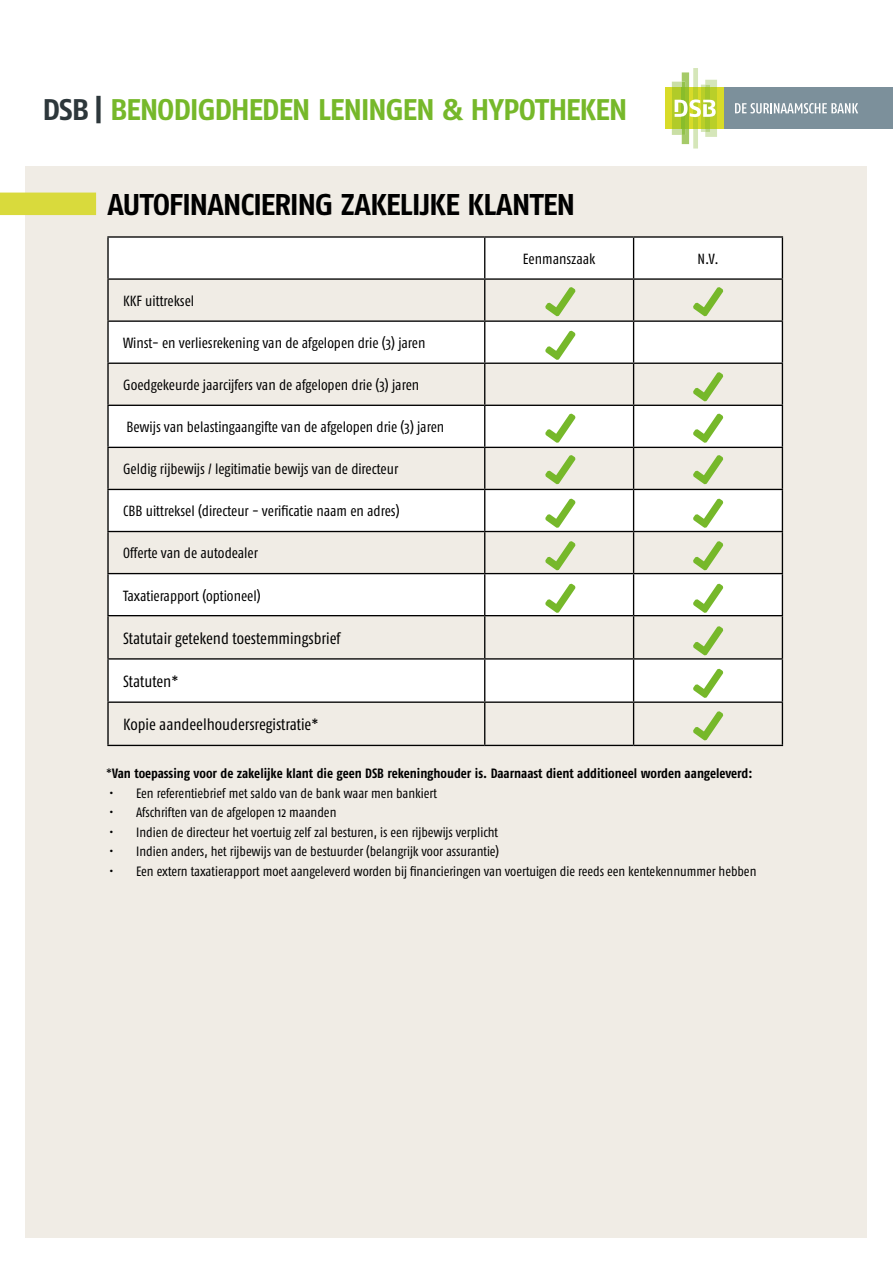
<style>
.page{position:relative;width:893px;height:1263px;background:#fff}
.page>*{position:absolute;margin:0;border:0;box-sizing:border-box;transform-origin:0 0}
.t1{font:700 30px "Fago No";letter-spacing:-.04em;color:#000}
.t2{font:700 29.85px "Fago No";letter-spacing:-.04em;color:#76b82a}
.t3{font:16.2px "Fago Co";color:#000}
.t4{font:14.7px "Fago Co";color:#000}
.t5{font:13.5px "Fago Co";color:#000}
.t6{font:700 13.5px "Fago Co";letter-spacing:-.005em;color:#000}
.s1{color:#2d373b}
.s2{font-weight:400}
</style>
<div class="page">
<div style="left:26px;top:166px;width:841px;height:1071px;background:#f0ece5"></div>
<div style="left:666px;top:88px;width:58px;height:41px;background:#d8db29"></div>
<div style="left:724px;top:88px;width:169px;height:41px;background:#7c909b"></div>
<svg style="left:735px;top:103px;width:123px;height:10px"></svg>
<svg style="left:672px;top:68px;width:45px;height:81px"></svg>
<svg style="left:109px;top:238px;width:673px;height:377px;fill:#fff"></svg>
<svg style="left:109px;top:616px;width:673px;height:129px"></svg>
<hr style="left:107px;top:236px;width:378px;height:2px;background:#000">
<hr style="left:107px;top:238px;width:2px;height:40px;background:#000">
<hr style="left:485px;top:236px;width:149px;height:2px;background:#000">
<hr style="left:484px;top:238px;width:1px;height:40px;background:#000">
<hr style="left:634px;top:236px;width:149px;height:2px;background:#000">
<hr style="left:633px;top:238px;width:1px;height:40px;background:#000">
<hr style="left:782px;top:238px;width:1px;height:40px;background:#000">
<hr style="left:107px;top:278px;width:378px;height:2px;background:#000">
<hr style="left:107px;top:280px;width:2px;height:40px;background:#000">
<hr style="left:485px;top:278px;width:149px;height:2px;background:#000">
<hr style="left:484px;top:280px;width:1px;height:40px;background:#000">
<hr style="left:634px;top:278px;width:149px;height:2px;background:#000">
<hr style="left:633px;top:280px;width:1px;height:40px;background:#000">
<hr style="left:782px;top:280px;width:1px;height:40px;background:#000">
<hr style="left:107px;top:320px;width:378px;height:2px;background:#000">
<hr style="left:107px;top:322px;width:2px;height:41px;background:#000">
<hr style="left:485px;top:320px;width:149px;height:2px;background:#000">
<hr style="left:484px;top:322px;width:1px;height:41px;background:#000">
<hr style="left:634px;top:320px;width:149px;height:2px;background:#000">
<hr style="left:633px;top:322px;width:1px;height:41px;background:#000">
<hr style="left:782px;top:322px;width:1px;height:41px;background:#000">
<hr style="left:107px;top:363px;width:378px;height:1px;background:#000">
<hr style="left:107px;top:364px;width:2px;height:41px;background:#000">
<hr style="left:485px;top:363px;width:149px;height:1px;background:#000">
<hr style="left:484px;top:364px;width:1px;height:41px;background:#000">
<hr style="left:634px;top:363px;width:149px;height:1px;background:#000">
<hr style="left:633px;top:364px;width:1px;height:41px;background:#000">
<hr style="left:782px;top:364px;width:1px;height:41px;background:#000">
<hr style="left:107px;top:405px;width:378px;height:1px;background:#000">
<hr style="left:107px;top:406px;width:2px;height:41px;background:#000">
<hr style="left:485px;top:405px;width:149px;height:1px;background:#000">
<hr style="left:484px;top:406px;width:1px;height:41px;background:#000">
<hr style="left:634px;top:405px;width:149px;height:1px;background:#000">
<hr style="left:633px;top:406px;width:1px;height:41px;background:#000">
<hr style="left:782px;top:406px;width:1px;height:41px;background:#000">
<hr style="left:107px;top:447px;width:378px;height:1px;background:#000">
<hr style="left:107px;top:448px;width:2px;height:41px;background:#000">
<hr style="left:485px;top:447px;width:149px;height:1px;background:#000">
<hr style="left:484px;top:448px;width:1px;height:41px;background:#000">
<hr style="left:634px;top:447px;width:149px;height:1px;background:#000">
<hr style="left:633px;top:448px;width:1px;height:41px;background:#000">
<hr style="left:782px;top:448px;width:1px;height:41px;background:#000">
<hr style="left:107px;top:489px;width:378px;height:1px;background:#000">
<hr style="left:107px;top:490px;width:2px;height:41px;background:#000">
<hr style="left:485px;top:489px;width:149px;height:1px;background:#000">
<hr style="left:484px;top:490px;width:1px;height:41px;background:#000">
<hr style="left:634px;top:489px;width:149px;height:1px;background:#000">
<hr style="left:633px;top:490px;width:1px;height:41px;background:#000">
<hr style="left:782px;top:490px;width:1px;height:41px;background:#000">
<hr style="left:107px;top:531px;width:378px;height:1px;background:#000">
<hr style="left:107px;top:532px;width:2px;height:41px;background:#000">
<hr style="left:485px;top:531px;width:149px;height:1px;background:#000">
<hr style="left:484px;top:532px;width:1px;height:41px;background:#000">
<hr style="left:634px;top:531px;width:149px;height:1px;background:#000">
<hr style="left:633px;top:532px;width:1px;height:41px;background:#000">
<hr style="left:782px;top:532px;width:1px;height:41px;background:#000">
<hr style="left:107px;top:573px;width:378px;height:1px;background:#000">
<hr style="left:107px;top:574px;width:2px;height:41px;background:#000">
<hr style="left:485px;top:573px;width:149px;height:1px;background:#000">
<hr style="left:484px;top:574px;width:1px;height:41px;background:#000">
<hr style="left:634px;top:573px;width:149px;height:1px;background:#000">
<hr style="left:633px;top:574px;width:1px;height:41px;background:#000">
<hr style="left:782px;top:574px;width:1px;height:41px;background:#000">
<hr style="left:107px;top:615px;width:378px;height:1px;background:#000">
<hr style="left:107px;top:616px;width:2px;height:42px;background:#000">
<hr style="left:485px;top:615px;width:149px;height:1px;background:#000">
<hr style="left:484px;top:616px;width:1px;height:42px;background:#000">
<hr style="left:634px;top:615px;width:149px;height:1px;background:#000">
<hr style="left:633px;top:616px;width:1px;height:42px;background:#000">
<hr style="left:782px;top:616px;width:1px;height:42px;background:#000">
<hr style="left:107px;top:658px;width:378px;height:2px;background:#000">
<hr style="left:107px;top:660px;width:2px;height:41px;background:#000">
<hr style="left:485px;top:658px;width:149px;height:2px;background:#000">
<hr style="left:484px;top:660px;width:1px;height:41px;background:#000">
<hr style="left:634px;top:658px;width:149px;height:2px;background:#000">
<hr style="left:633px;top:660px;width:1px;height:41px;background:#000">
<hr style="left:782px;top:660px;width:1px;height:41px;background:#000">
<hr style="left:107px;top:701px;width:378px;height:2px;background:#000">
<hr style="left:107px;top:703px;width:2px;height:42px;background:#000">
<hr style="left:485px;top:701px;width:149px;height:2px;background:#000">
<hr style="left:484px;top:703px;width:1px;height:42px;background:#000">
<hr style="left:634px;top:701px;width:149px;height:2px;background:#000">
<hr style="left:633px;top:703px;width:1px;height:42px;background:#000">
<hr style="left:782px;top:703px;width:1px;height:42px;background:#000">
<hr style="left:107px;top:745px;width:378px;height:1px;background:#000">
<hr style="left:485px;top:745px;width:149px;height:1px;background:#000">
<hr style="left:634px;top:745px;width:149px;height:1px;background:#000">
<div style="left:0;top:193px;width:96px;height:22px;background:#d9da3c"></div>
<svg style="left:545px;top:287px;width:30px;height:30px"></svg>
<svg style="left:545px;top:330px;width:30px;height:30px"></svg>
<svg style="left:545px;top:455px;width:30px;height:29px"></svg>
<svg style="left:545px;top:498px;width:30px;height:30px"></svg>
<svg style="left:545px;top:541px;width:30px;height:30px"></svg>
<svg style="left:545px;top:583px;width:30px;height:30px"></svg>
<svg style="left:545px;top:413px;width:30px;height:30px"></svg>
<svg style="left:693px;top:287px;width:30px;height:30px"></svg>
<svg style="left:693px;top:372px;width:30px;height:30px"></svg>
<svg style="left:693px;top:413px;width:30px;height:30px"></svg>
<svg style="left:693px;top:455px;width:30px;height:29px"></svg>
<svg style="left:693px;top:498px;width:30px;height:30px"></svg>
<svg style="left:693px;top:541px;width:30px;height:30px"></svg>
<svg style="left:693px;top:583px;width:30px;height:30px"></svg>
<svg style="left:693px;top:626px;width:30px;height:30px"></svg>
<svg style="left:693px;top:668px;width:30px;height:30px"></svg>
<svg style="left:693px;top:711px;width:30px;height:30px"></svg>
<h2 class="t2" style="left:43px;top:92px;width:586px"><span class="s1">DSB |</span> BENODIGDHEDEN LENINGEN &amp; HYPOTHEKEN</h2>
<h1 class="t1" style="left:107px;top:187px;width:470px">AUTOFINANCIERING ZAKELIJKE KLANTEN</h1>
<p class="t4" style="left:123px;top:293px;width:73px">KKF uittreksel</p>
<p class="t4" style="left:123px;top:335px;width:304px">Winst- en verliesrekening van de afgelopen drie (3) jaren</p>
<p class="t4" style="left:123px;top:377px;width:298px">Goedgekeurde jaarcijfers van de afgelopen drie (3) jaren</p>
<p class="t4" style="left:126px;top:419px;width:319px">Bewijs van belastingaangifte van de afgelopen drie (3) jaren</p>
<p class="t4" style="left:123px;top:461px;width:277px">Geldig rijbewijs / legitimatie bewijs van de directeur</p>
<p class="t4" style="left:123px;top:503px;width:278px">CBB uittreksel (directeur - verificatie naam en adres)</p>
<p class="t4" style="left:123px;top:545px;width:136px">Offerte van de autodealer</p>
<p class="t4" style="left:123px;top:587px;width:139px">Taxatierapport (optioneel)</p>
<p class="t3" style="left:123px;top:629px;width:219px">Statutair getekend toestemmingsbrief</p>
<p class="t3" style="left:123px;top:672px;width:57px">Statuten*</p>
<p class="t3" style="left:123px;top:715px;width:197px">Kopie aandeelhoudersregistratie*</p>
<p class="t4" style="left:523px;top:250px;width:74px">Eenmanszaak</p>
<p class="t4" style="left:697px;top:250px;width:23px">N.V.</p>
<p class="t6" style="left:106px;top:765px;width:648px"><span class="s2">*</span>Van toepassing voor de zakelijke klant die geen DSB rekeninghouder is. Daarnaast dient additioneel worden aangeleverd:</p>
<p class="t5" style="left:109px;top:785px;width:330px">• Een referentiebrief met saldo van de bank waar men bankiert</p>
<p class="t5" style="left:109px;top:805px;width:229px">• Afschriften van de afgelopen 12 maanden</p>
<p class="t5" style="left:109px;top:824px;width:391px">• Indien de directeur het voertuig zelf zal besturen, is een rijbewijs verplicht</p>
<p class="t5" style="left:109px;top:844px;width:392px">• Indien anders, het rijbewijs van de bestuurder (belangrijk voor assurantie)</p>
<p class="t5" style="left:109px;top:863px;width:649px">• Een extern taxatierapport moet aangeleverd worden bij financieringen van voertuigen die reeds een kentekennummer hebben</p>
</div>
